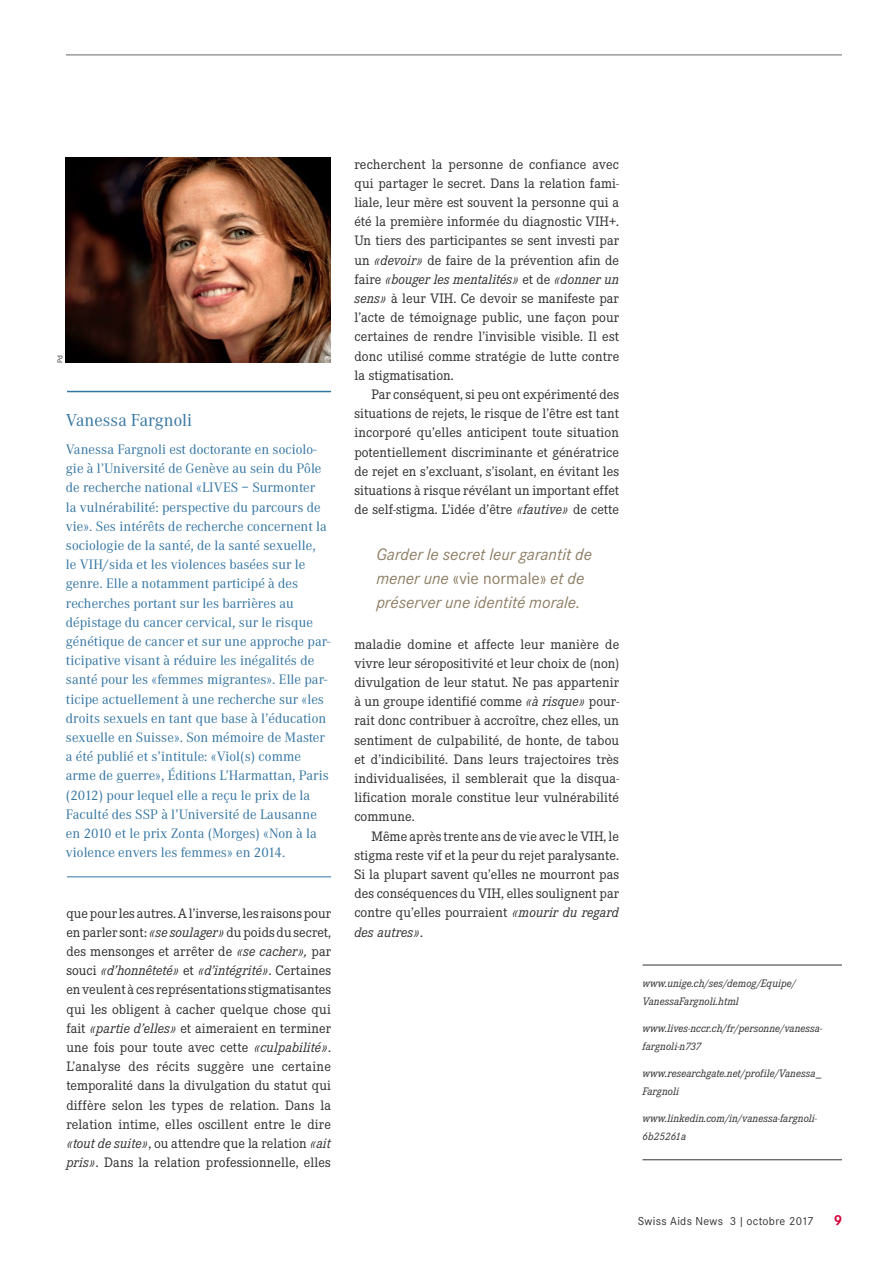
<style>
.page{position:relative;width:893px;height:1263px;background:#fff}
.page>*{position:absolute;margin:0;border:0;box-sizing:border-box;transform-origin:0 0}
.t1{font:18px "Corporate A";letter-spacing:.005em;color:#3475a2}
.t2{font:italic 17.25px/24px "Corporate STOT";color:#8d7e64}
.t3{font:700 15px "Corporate STOT";color:#d1083b}
.t4{font:14.25px/19.2px "Corporate ETOT";letter-spacing:.005em;color:#313130;text-align:justify}
.t5{font:14.25px/19.2px "Corporate A";letter-spacing:.005em;color:#3475a2}
.t6{font:12px "Corporate STOT";letter-spacing:.025em;color:#313130}
.t7{font:italic 11.25px/18px "Corporate ETOT";color:#313130}
.t8{font:7.5px "Corporate STOT";color:#313130}
.s1{font-style:italic}
.s2{font-style:normal}
</style>
<div class="page">
<hr style="left:66px;top:55px;width:776px;height:1px;background:#686867">
<hr style="left:642px;top:965px;width:200px;height:1px;background:#313130">
<hr style="left:642px;top:1159px;width:200px;height:1px;background:#313130">
<hr style="left:67px;top:391px;width:264px;height:1px;background:#3475a2">
<hr style="left:67px;top:876px;width:264px;height:1px;background:#3475a2">
<img style="left:66px;top:158px;width:265px;height:205px">
<p class="t8" style="left:56px;top:363px;width:9px;rotate:-90deg">Pd</p>
<p class="t1" style="left:66px;top:410px;width:128px">Vanessa Fargnoli</p>
<p class="t5" style="left:66px;top:440px;width:266px">Vanessa Fargnoli est doctorante en sociolo&shy;gie à l’Université de Genève au sein du Pôle de recherche national «LIVES – Surmonter<br>la vulnérabilité: perspective du parcours de vie». Ses intérêts de recherche concernent la sociologie de la santé, de la santé sexuelle,<br>le VIH/sida et les violences basées sur le genre. Elle a notamment participé à des recherches portant sur les barrières au dépistage du cancer cervical, sur le risque génétique de cancer et sur une approche par&shy;ticipative visant à réduire les inégalités de santé pour les «femmes migrantes». Elle par&shy;ticipe actuellement à une recherche sur «les droits sexuels en tant que base à l’éducation sexuelle en Suisse». Son mémoire de Master a été publié et s’intitule: «Viol(s) comme arme de guerre», Éditions L’Harmattan, Paris (2012) pour lequel elle a reçu le prix de la Faculté des SSP à l’Université de Lausanne en 2010 et le prix Zonta (Morges) «Non à la violence envers les femmes» en 2014.</p>
<p class="t4" style="left:66px;top:904px;width:266px">que pour les autres. A l’inverse, les raisons pour en parler sont: <span class="s1">«se soulager»</span> du poids du secret, des mensonges et arrêter de <span class="s1">«se cacher»,</span> par souci <span class="s1">«d’honnêteté»</span> et <span class="s1">«d’intégrité»</span>. Certaines en veulent à ces représentations stigmatisantes qui les obligent à cacher quelque chose qui fait <span class="s1">«partie d’elles»</span> et aimeraient en terminer une fois pour toute avec cette <span class="s1">«culpabilité»</span>.<br>L’analyse des récits suggère une certaine temporalité dans la divulgation du statut qui diffère selon les types de relation. Dans la relation intime, elles oscillent entre le dire <span class="s1">«tout de suite»</span>, ou attendre que la relation <span class="s1">«ait pris»</span>. Dans la relation professionnelle, elles</p>
<p class="t4" style="left:354px;top:155px;width:266px">recherchent la personne de confiance avec qui partager le secret. Dans la relation fami&shy;liale, leur mère est souvent la personne qui a été la première informée du diagnostic VIH+.<br>Un tiers des participantes se sent investi par un <span class="s1">«devoir»</span> de faire de la prévention afin de faire <span class="s1">«bouger les mentalités»</span> et de <span class="s1">«donner un sens»</span> à leur VIH. Ce devoir se manifeste par l’acte de témoignage public, une façon pour certaines de rendre l’invisible visible. Il est donc utilisé comme stratégie de lutte contre la stigmatisation.</p>
<p class="t4" style="left:354px;top:385px;width:266px;text-indent:17px">Par conséquent, si peu ont expérimenté des situations de rejets, le risque de l’être est tant incorporé qu’elles anticipent toute situation potentiellement discriminante et génératrice de rejet en s’excluant, s’isolant, en évitant les situations à risque révélant un important effet de self-stigma. L’idée d’être <span class="s1">«fautive»</span> de cette</p>
<p class="t2" style="left:376px;top:543px;width:217px">Garder le secret leur garantit de mener une <span class="s2">«vie normale»</span> et de préserver une identité morale.</p>
<p class="t4" style="left:354px;top:635px;width:266px">maladie domine et affecte leur manière de vivre leur séropositivité et leur choix de (non) divulgation de leur statut. Ne pas appartenir à un groupe identifié comme <span class="s1">«à risque»</span> pour&shy;rait donc contribuer à accroître, chez elles, un sentiment de culpabilité, de honte, de tabou et d’indicibilité. Dans leurs trajectoires très individualisées, il semblerait que la disqua&shy;lification morale constitue leur vulnérabilité commune.</p>
<p class="t4" style="left:354px;top:826px;width:266px;text-indent:17px">Même après trente ans de vie avec le VIH, le stigma reste vif et la peur du rejet paralysante.<br>Si la plupart savent qu’elles ne mourront pas des conséquences du VIH, elles soulignent par contre qu’elles pourraient <span class="s1">«mourir du regard des autres»</span>.</p>
<p class="t7" style="left:642px;top:974px;width:155px">www.unige.ch/ses/demog/Equipe/<br>VanessaFargnoli.html</p>
<p class="t7" style="left:642px;top:1019px;width:181px">www.lives-nccr.ch/fr/personne/vanessa&shy;fargnoli-n737</p>
<p class="t7" style="left:642px;top:1064px;width:180px">www.researchgate.net/profile/Vanessa_<br>Fargnoli</p>
<p class="t7" style="left:642px;top:1109px;width:176px">www.linkedin.com/in/vanessa-fargnoli-<br>6b25261a</p>
<p class="t6" style="left:638px;top:1214px;width:178px">Swiss Aids News 3 | octobre 2017</p>
<p class="t3" style="left:834px;top:1211px;width:10px">9</p>
</div>
